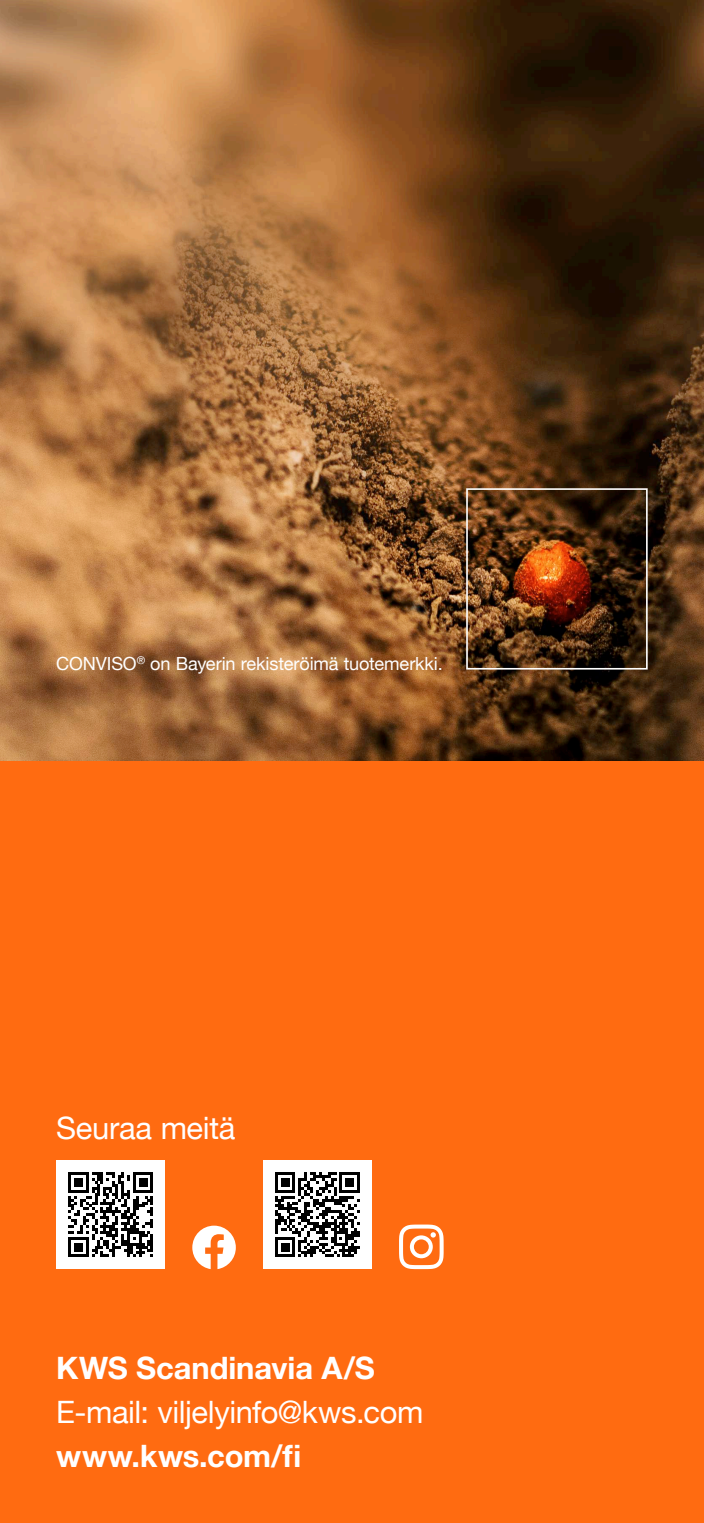
<style>
.page{position:relative;width:704px;height:1523px;background:#fff}
.page>*{position:absolute;margin:0;border:0;box-sizing:border-box;transform-origin:0 0}
.t1{font:30.81px "Helvetica Neue";letter-spacing:-.015em;color:#fff}
.t2{font:700 30.81px "Helvetica Neue";letter-spacing:-.005em;color:#fff}
.t3{font:18.12px "Helvetica Neue";letter-spacing:-.005em;color:#fff}
</style>
<div class="page">
<img style="left:0;top:0;width:703px;height:761px">
<div style="left:0;top:761px;width:703px;height:761px;background:#ff6b11"></div>
<div style="left:466px;top:488px;width:181px;height:181px;border:2px solid #fff"></div>
<div style="left:56px;top:1160px;width:109px;height:109px;background:#fff"></div>
<svg style="left:68px;top:1172px;width:85px;height:85px"></svg>
<svg style="left:192px;top:1225px;width:44px;height:44px"></svg>
<div style="left:263px;top:1160px;width:108px;height:109px;background:#fff"></div>
<svg style="left:275px;top:1172px;width:85px;height:85px"></svg>
<svg style="left:399px;top:1224px;width:44px;height:45px"></svg>
<p class="t3" style="left:56px;top:650px;width:387px">CONVISO<sup>®</sup> on Bayerin rekisteröimä tuotemerkki.</p>
<h1 class="t1" style="left:56px;top:1106px;width:180px">Seuraa meitä</h1>
<h1 class="t2" style="left:56px;top:1344px;width:320px">KWS Scandinavia A/S</h1>
<h1 class="t1" style="left:56px;top:1389px;width:368px">E-mail: viljelyinfo@kws.com</h1>
<h1 class="t2" style="left:56px;top:1431px;width:246px">www.kws.com/fi</h1>
</div>
